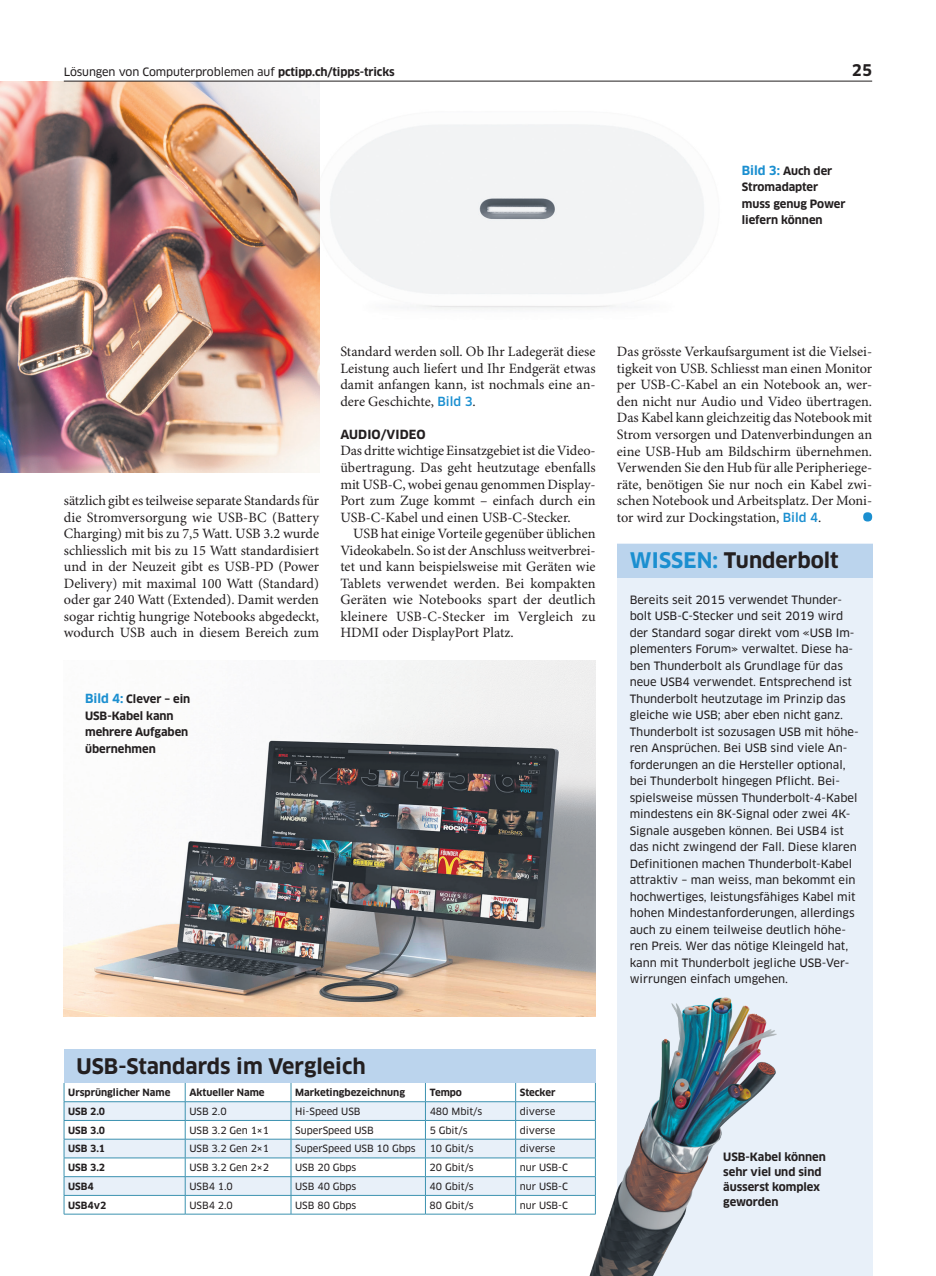
<style>
.page{position:relative;width:936px;height:1276px;background:#fff}
.page>*{position:absolute;margin:0;border:0;box-sizing:border-box;transform-origin:0 0}
.t1{font:700 21px "Clan OT";color:#231f20}
.t2{font:700 15.75px "Clan OT";color:#231f20}
.t3{font:14.25px/16.5px "Minion Pro";color:#231f20;text-align:justify}
.t4{font:700 12.3px "Clan OT";letter-spacing:.01em;color:#231f20}
.t5{font:11.25px/16.5px "Clan OT News";letter-spacing:-.005em;color:#231f20}
.t6{font:700 11.25px/16.5px "Clan OT";letter-spacing:-.005em;color:#231f20}
.t7{font:9.75px "Clan OT News";letter-spacing:-.005em;color:#231f20}
.t8{font:700 9.75px "Clan OT";letter-spacing:-.005em;color:#231f20}
.s1{font-family:"Clan OT";font-weight:700}
.s2{font-size:12.3px;color:#1b8fd0}
.s3{font-family:"Clan OT";font-weight:500;font-size:12.3px;color:#1b8fd0}
.s4{color:#1b8fd0}
</style>
<div class="page">
<div style="left:617px;top:544px;width:255px;height:732px;background:#e8f0f9"></div>
<div style="left:617px;top:544px;width:255px;height:33px;background:#bbd4ed"></div>
<img style="left:520px;top:998px;width:257px;height:278px">
<div style="left:64px;top:1049px;width:531px;height:34px;background:#bbd4ed"></div>
<hr style="left:64px;top:1214px;width:121px;height:1px;background:#3c92b0">
<hr style="left:185px;top:1214px;width:106px;height:1px;background:#3c92b0">
<hr style="left:291px;top:1214px;width:134px;height:1px;background:#3c92b0">
<hr style="left:425px;top:1214px;width:90px;height:1px;background:#3c92b0">
<hr style="left:515px;top:1214px;width:80px;height:1px;background:#3c92b0">
<svg style="left:64px;top:1083px;width:532px;height:131px"></svg>
<hr style="left:64px;top:1101px;width:121px;height:1px;background:#3c92b0">
<hr style="left:185px;top:1101px;width:106px;height:1px;background:#3c92b0">
<hr style="left:291px;top:1101px;width:134px;height:1px;background:#3c92b0">
<hr style="left:425px;top:1101px;width:90px;height:1px;background:#3c92b0">
<hr style="left:515px;top:1101px;width:80px;height:1px;background:#3c92b0">
<img style="left:295px;top:80px;width:444px;height:243px">
<img style="left:63px;top:660px;width:532px;height:356px">
<img style="left:0;top:81px;width:319px;height:391px">
<div style="left:863px;top:512px;width:9px;height:9px;background:#1b8fd0;border-radius:50%"></div>
<hr style="left:64px;top:81px;width:808px;height:1px;background:#231f20">
<p class="t5" style="left:64px;top:64px;width:332px">Lösungen von Computerproblemen auf <span class="s1">pctipp.ch/tipps-tricks</span></p>
<p class="t2" style="left:851px;top:61px;width:22px">25</p>
<p class="t6" style="left:741px;top:163px;width:105px"><span class="s2">Bild 3:</span> Auch der<br>Stromadapter muss genug Power liefern können</p>
<p class="t3" style="left:64px;top:493px;width:257px">sätzlich gibt es teilweise separate Standards für die Stromversorgung wie USB-BC (Battery Charging) mit bis zu 7,5 Watt. USB 3.2 wurde schliesslich mit bis zu 15 Watt standardisiert und in der Neuzeit gibt es USB-PD (Power Delivery) mit maximal 100 Watt (Standard) oder gar 240 Watt (Extended). Damit werden sogar richtig hungrige Notebooks abgedeckt, wodurch USB auch in diesem Bereich zum</p>
<p class="t6" style="left:85px;top:691px;width:107px"><span class="s2">Bild 4:</span> Clever – ein<br>USB-Kabel kann mehrere Aufgaben übernehmen</p>
<p class="t3" style="left:340px;top:344px;width:257px">Standard werden soll. Ob Ihr Ladegerät diese Leistung auch liefert und Ihr Endgerät etwas damit anfangen kann, ist nochmals eine an&shy;dere Geschichte, <span class="s3">Bild 3</span>.</p>
<p class="t4" style="left:340px;top:427px;width:87px">AUDIO/VIDEO</p>
<p class="t3" style="left:340px;top:443px;width:257px">Das dritte wichtige Einsatzgebiet ist die Video&shy;übertragung. Das geht heutzutage ebenfalls mit USB-C, wobei genau genommen Display-Port zum Zuge kommt – einfach durch ein USB-C-Kabel und einen USB-C-Stecker.</p>
<p class="t3" style="left:340px;top:526px;width:257px;text-indent:13px">USB hat einige Vorteile gegenüber üblichen Videokabeln. So ist der Anschluss weitverbrei&shy;tet und kann beispielsweise mit Geräten wie Tablets verwendet werden. Bei kompakten Geräten wie Notebooks spart der deutlich kleinere USB-C-Stecker im Vergleich zu HDMI oder DisplayPort Platz.</p>
<p class="t3" style="left:617px;top:344px;width:257px">Das grösste Verkaufsargument ist die Vielsei&shy;tigkeit von USB. Schliesst man einen Monitor per USB-C-Kabel an ein Notebook an, wer&shy;den nicht nur Audio und Video übertragen.<br>Das Kabel kann gleichzeitig das Notebook mit Strom versorgen und Datenverbindungen an eine USB-Hub am Bildschirm übernehmen.<br>Verwenden Sie den Hub für alle Peripheriege&shy;räte, benötigen Sie nur noch ein Kabel zwi&shy;schen Notebook und Arbeitsplatz. Der Moni&shy;tor wird zur Dockingstation, <span class="s3">Bild 4</span>.</p>
<h1 class="t1" style="left:629px;top:548px;width:210px"><span class="s4">WISSEN:</span> Tunderbolt</h1>
<p class="t5" style="left:629px;top:591px;width:230px">Bereits seit 2015 verwendet Thunder&shy;bolt USB-C-Stecker und seit 2019 wird der Standard sogar direkt vom «USB Im&shy;plementers Forum» verwaltet. Diese ha&shy;ben Thunderbolt als Grundlage für das neue USB4 verwendet. Entsprechend ist Thunderbolt heutzutage im Prinzip das gleiche wie USB; aber eben nicht ganz.<br>Thunderbolt ist sozusagen USB mit höhe&shy;ren Ansprüchen. Bei USB sind viele An&shy;forderungen an die Hersteller optional, bei Thunderbolt hingegen Pflicht. Bei&shy;spielsweise müssen Thunderbolt-4-Kabel mindestens ein 8K-Signal oder zwei 4K-Signale ausgeben können. Bei USB4 ist das nicht zwingend der Fall. Diese klaren Definitionen machen Thunderbolt-Kabel attraktiv – man weiss, man bekommt ein hochwertiges, leistungsfähiges Kabel mit hohen Mindestanforderungen, allerdings auch zu einem teilweise deutlich höhe&shy;ren Preis. Wer das nötige Kleingeld hat, kann mit Thunderbolt jegliche USB-Ver&shy;wirrungen einfach umgehen.</p>
<h1 class="t1" style="left:77px;top:1053px;width:290px">USB-Standards im Vergleich</h1>
<p class="t8" style="left:68px;top:1087px;width:104px">Ursprünglicher Name</p>
<p class="t8" style="left:189px;top:1087px;width:77px">Aktueller Name</p>
<p class="t8" style="left:295px;top:1087px;width:111px">Marketingbezeichnung</p>
<p class="t8" style="left:429px;top:1087px;width:34px">Tempo</p>
<p class="t8" style="left:520px;top:1087px;width:37px">Stecker</p>
<p class="t8" style="left:68px;top:1105px;width:38px">USB 2.0</p>
<p class="t7" style="left:189px;top:1105px;width:39px">USB 2.0</p>
<p class="t7" style="left:295px;top:1105px;width:67px">Hi-Speed USB</p>
<p class="t7" style="left:429px;top:1105px;width:54px">480 Mbit/s</p>
<p class="t7" style="left:520px;top:1105px;width:37px">diverse</p>
<p class="t8" style="left:68px;top:1124px;width:38px">USB 3.0</p>
<p class="t7" style="left:189px;top:1124px;width:81px">USB 3.2 Gen 1×1</p>
<p class="t7" style="left:295px;top:1124px;width:80px">SuperSpeed USB</p>
<p class="t7" style="left:429px;top:1124px;width:39px">5 Gbit/s</p>
<p class="t7" style="left:520px;top:1124px;width:37px">diverse</p>
<p class="t8" style="left:68px;top:1143px;width:38px">USB 3.1</p>
<p class="t7" style="left:189px;top:1143px;width:81px">USB 3.2 Gen 2×1</p>
<p class="t7" style="left:295px;top:1143px;width:122px">SuperSpeed USB 10 Gbps</p>
<p class="t7" style="left:429px;top:1143px;width:46px">10 Gbit/s</p>
<p class="t7" style="left:520px;top:1143px;width:37px">diverse</p>
<p class="t8" style="left:68px;top:1162px;width:38px">USB 3.2</p>
<p class="t7" style="left:189px;top:1161px;width:81px">USB 3.2 Gen 2×2</p>
<p class="t7" style="left:295px;top:1161px;width:63px">USB 20 Gbps</p>
<p class="t7" style="left:429px;top:1161px;width:46px">20 Gbit/s</p>
<p class="t7" style="left:520px;top:1161px;width:50px">nur USB-C</p>
<p class="t8" style="left:68px;top:1180px;width:27px">USB4</p>
<p class="t7" style="left:189px;top:1180px;width:45px">USB4 1.0</p>
<p class="t7" style="left:295px;top:1180px;width:63px">USB 40 Gbps</p>
<p class="t7" style="left:429px;top:1180px;width:46px">40 Gbit/s</p>
<p class="t7" style="left:520px;top:1180px;width:50px">nur USB-C</p>
<p class="t8" style="left:68px;top:1199px;width:40px">USB4v2</p>
<p class="t7" style="left:189px;top:1199px;width:45px">USB4 2.0</p>
<p class="t7" style="left:295px;top:1199px;width:63px">USB 80 Gbps</p>
<p class="t7" style="left:429px;top:1199px;width:46px">80 Gbit/s</p>
<p class="t7" style="left:520px;top:1199px;width:50px">nur USB-C</p>
<p class="t6" style="left:723px;top:1149px;width:104px;line-height:15px">USB-Kabel können sehr viel und sind äusserst komplex geworden</p>
</div>
